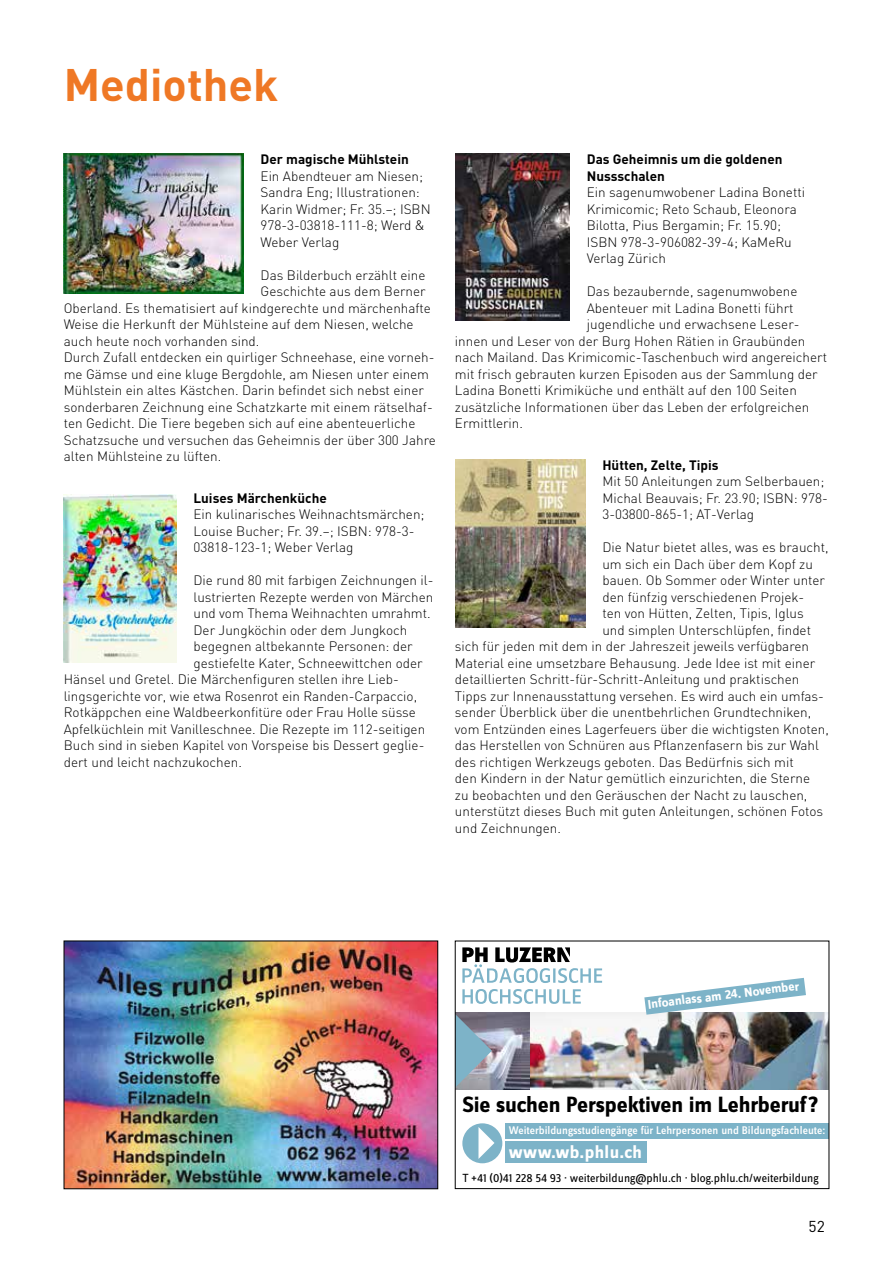
<style>
.page{position:relative;width:893px;height:1263px;background:#fff}
.page>*{position:absolute;margin:0;border:0;box-sizing:border-box;transform-origin:0 0}
.t1{font:700 45px "DIN";color:#ef7825}
.t2{font:700 22.95px "Zine Sans Dis OT";letter-spacing:-.005em;color:#000}
.t3{font:700 18.45px "Zine Sans Dis OT";letter-spacing:.02em;color:#fff}
.t4{font:15.6px "DIN";color:#000}
.t5{font:300 13.5px/16.5px "DIN";color:#000}
.t6{font:700 13.5px/16.5px "DIN";color:#000}
.t7{font:700 13.2px "Zine Sans Dis OT";color:#fff}
.t8{font:12.3px "Zine Sans Dis OT";color:#000}
.t9{font:500 11.55px "Zine Sans Dis OT";color:#fff}
</style>
<div class="page">
<img style="left:457px;top:947px;width:370px;height:217px">
<div style="left:455px;top:941px;width:374px;height:248px;border:1px solid #000"></div>
<img style="left:64px;top:153px;width:180px;height:140px">
<img style="left:64px;top:494px;width:112px;height:168px">
<img style="left:455px;top:153px;width:115px;height:168px">
<img style="left:455px;top:460px;width:130px;height:167px">
<img style="left:66px;top:943px;width:370px;height:244px">
<h1 class="t1" style="left:64px;top:56px;width:216px">Mediothek</h1>
<p class="t6" style="left:261px;top:151px;width:150px">Der magische Mühlstein</p>
<p class="t5" style="left:261px;top:168px;width:172px">Ein Abendteuer am Niesen;<br>Sandra Eng; Illustrationen:<br>Karin Widmer; Fr. 35.–; ISBN<br>978-3-03818-111-8; Werd &amp;<br>Weber Verlag</p>
<p class="t5" style="left:261px;top:267px;width:166px">Das Bilderbuch erzählt eine</p>
<p class="t5" style="left:261px;top:283px;width:167px">Geschichte aus dem Berner</p>
<p class="t5" style="left:64px;top:300px;width:369px">Oberland. Es thematisiert auf kindgerechte und märchenhafte</p>
<p class="t5" style="left:64px;top:316px;width:351px">Weise die Herkunft der Mühlsteine auf dem Niesen, welche</p>
<p class="t5" style="left:64px;top:333px;width:197px">auch heute noch vorhanden sind.</p>
<p class="t5" style="left:64px;top:349px;width:372px">Durch Zufall entdecken ein quirliger Schneehase, eine vorneh-</p>
<p class="t5" style="left:64px;top:366px;width:367px">me Gämse und eine kluge Bergdohle, am Niesen unter einem</p>
<p class="t5" style="left:64px;top:382px;width:362px">Mühlstein ein altes Kästchen. Darin befindet sich nebst einer</p>
<p class="t5" style="left:64px;top:399px;width:371px">sonderbaren Zeichnung eine Schatzkarte mit einem rätselhaf-</p>
<p class="t5" style="left:64px;top:415px;width:353px">ten Gedicht. Die Tiere begeben sich auf eine abenteuerliche</p>
<p class="t5" style="left:64px;top:432px;width:373px">Schatzsuche und versuchen das Geheimnis der über 300 Jahre</p>
<p class="t5" style="left:64px;top:448px;width:159px">alten Mühlsteine zu lüften.</p>
<p class="t6" style="left:193px;top:489px;width:135px">Luises Märchenküche</p>
<p class="t5" style="left:193px;top:506px;width:233px">Ein kulinarisches Weihnachtsmärchen;<br>Louise Bucher; Fr. 39.–; ISBN: 978-3-<br>03818-123-1; Weber Verlag</p>
<p class="t5" style="left:193px;top:572px;width:242px">Die rund 80 mit farbigen Zeichnungen il-</p>
<p class="t5" style="left:193px;top:588px;width:241px">lustrierten Rezepte werden von Märchen</p>
<p class="t5" style="left:193px;top:605px;width:239px">und vom Thema Weihnachten umrahmt.</p>
<p class="t5" style="left:193px;top:621px;width:215px">Der Jungköchin oder dem Jungkoch</p>
<p class="t5" style="left:193px;top:638px;width:221px">begegnen altbekannte Personen: der</p>
<p class="t5" style="left:193px;top:654px;width:231px">gestiefelte Kater, Schneewittchen oder</p>
<p class="t5" style="left:64px;top:671px;width:337px">Hänsel und Gretel. Die Märchenfiguren stellen ihre Lieb-</p>
<p class="t5" style="left:64px;top:687px;width:355px">lingsgerichte vor, wie etwa Rosenrot ein Randen-Carpaccio,</p>
<p class="t5" style="left:64px;top:704px;width:354px">Rotkäppchen eine Waldbeerkonfitüre oder Frau Holle süsse</p>
<p class="t5" style="left:64px;top:720px;width:363px">Apfelküchlein mit Vanilleschnee. Die Rezepte im 112-seitigen</p>
<p class="t5" style="left:64px;top:737px;width:362px">Buch sind in sieben Kapitel von Vorspeise bis Dessert geglie-</p>
<p class="t5" style="left:64px;top:753px;width:180px">dert und leicht nachzukochen.</p>
<p class="t6" style="left:587px;top:150px;width:197px">Das Geheimnis um die goldenen<br>Nussschalen</p>
<p class="t5" style="left:587px;top:184px;width:220px">Ein sagenumwobener Ladina Bonetti<br>Krimicomic; Reto Schaub, Eleonora<br>Bilotta, Pius Bergamin; Fr. 15.90;<br>ISBN 978-3-906082-39-4; KaMeRu<br>Verlag Zürich</p>
<p class="t5" style="left:587px;top:283px;width:212px">Das bezaubernde, sagenumwobene</p>
<p class="t5" style="left:587px;top:299px;width:208px">Abenteuer mit Ladina Bonetti führt</p>
<p class="t5" style="left:587px;top:316px;width:214px">jugendliche und erwachsene Leser-</p>
<p class="t5" style="left:455px;top:332px;width:352px">innen und Leser von der Burg Hohen Rätien in Graubünden</p>
<p class="t5" style="left:455px;top:349px;width:374px">nach Mailand. Das Krimicomic-Taschenbuch wird angereichert</p>
<p class="t5" style="left:455px;top:365px;width:364px">mit frisch gebrauten kurzen Episoden aus der Sammlung der</p>
<p class="t5" style="left:455px;top:382px;width:343px">Ladina Bonetti Krimiküche und enthält auf den 100 Seiten</p>
<p class="t5" style="left:455px;top:398px;width:356px">zusätzliche Informationen über das Leben der erfolgreichen</p>
<p class="t5" style="left:455px;top:415px;width:70px">Ermittlerin.</p>
<p class="t6" style="left:602px;top:456px;width:118px">Hütten, Zelte, Tipis</p>
<p class="t5" style="left:602px;top:473px;width:227px">Mit 50 Anleitungen zum Selberbauen;<br>Michal Beauvais; Fr. 23.90; ISBN: 978-<br>3-03800-865-1; AT-Verlag</p>
<p class="t5" style="left:602px;top:539px;width:228px">Die Natur bietet alles, was es braucht,</p>
<p class="t5" style="left:602px;top:555px;width:212px">um sich ein Dach über dem Kopf zu</p>
<p class="t5" style="left:602px;top:572px;width:224px">bauen. Ob Sommer oder Winter unter</p>
<p class="t5" style="left:602px;top:588px;width:203px">den fünfzig verschiedenen Projek-</p>
<p class="t5" style="left:602px;top:605px;width:203px">ten von Hütten, Zelten, Tipis, Iglus</p>
<p class="t5" style="left:602px;top:621px;width:210px">und simplen Unterschlüpfen, findet</p>
<p class="t5" style="left:455px;top:638px;width:356px">sich für jeden mit dem in der Jahreszeit jeweils verfügbaren</p>
<p class="t5" style="left:455px;top:654px;width:362px">Material eine umsetzbare Behausung. Jede Idee ist mit einer</p>
<p class="t5" style="left:455px;top:671px;width:346px">detaillierten Schritt-für-Schritt-Anleitung und praktischen</p>
<p class="t5" style="left:455px;top:687px;width:371px">Tipps zur Innenausstattung versehen. Es wird auch ein umfas-</p>
<p class="t5" style="left:455px;top:704px;width:358px">sender Überblick über die unentbehrlichen Grundtechniken,</p>
<p class="t5" style="left:455px;top:720px;width:375px">vom Entzünden eines Lagerfeuers über die wichtigsten Knoten,</p>
<p class="t5" style="left:455px;top:737px;width:366px">das Herstellen von Schnüren aus Pflanzenfasern bis zur Wahl</p>
<p class="t5" style="left:455px;top:753px;width:340px">des richtigen Werkzeugs geboten. Das Bedürfnis sich mit</p>
<p class="t5" style="left:455px;top:770px;width:357px">den Kindern in der Natur gemütlich einzurichten, die Sterne</p>
<p class="t5" style="left:455px;top:786px;width:354px">zu beobachten und den Geräuschen der Nacht zu lauschen,</p>
<p class="t5" style="left:455px;top:803px;width:370px">unterstützt dieses Buch mit guten Anleitungen, schönen Fotos</p>
<p class="t5" style="left:455px;top:819px;width:108px">und Zeichnungen.</p>
<p class="t7" style="left:647px;top:997px;width:154px;rotate:-7deg">Infoanlass am 24. November</p>
<h2 class="t2" style="left:462px;top:1092px;width:358px">Sie suchen Perspektiven im Lehrberuf?</h2>
<p class="t9" style="left:509px;top:1124px;width:318px">Weiterbildungsstudiengänge für Lehrpersonen und Bildungsfachleute:</p>
<h3 class="t3" style="left:509px;top:1142px;width:135px">www.wb.phlu.ch</h3>
<p class="t8" style="left:462px;top:1172px;width:358px">T +41 (0)41 228 54 93 ∙ weiterbildung@phlu.ch ∙ blog.phlu.ch/weiterbildung</p>
<p class="t4" style="left:809px;top:1217px;width:18px">52</p>
</div>
